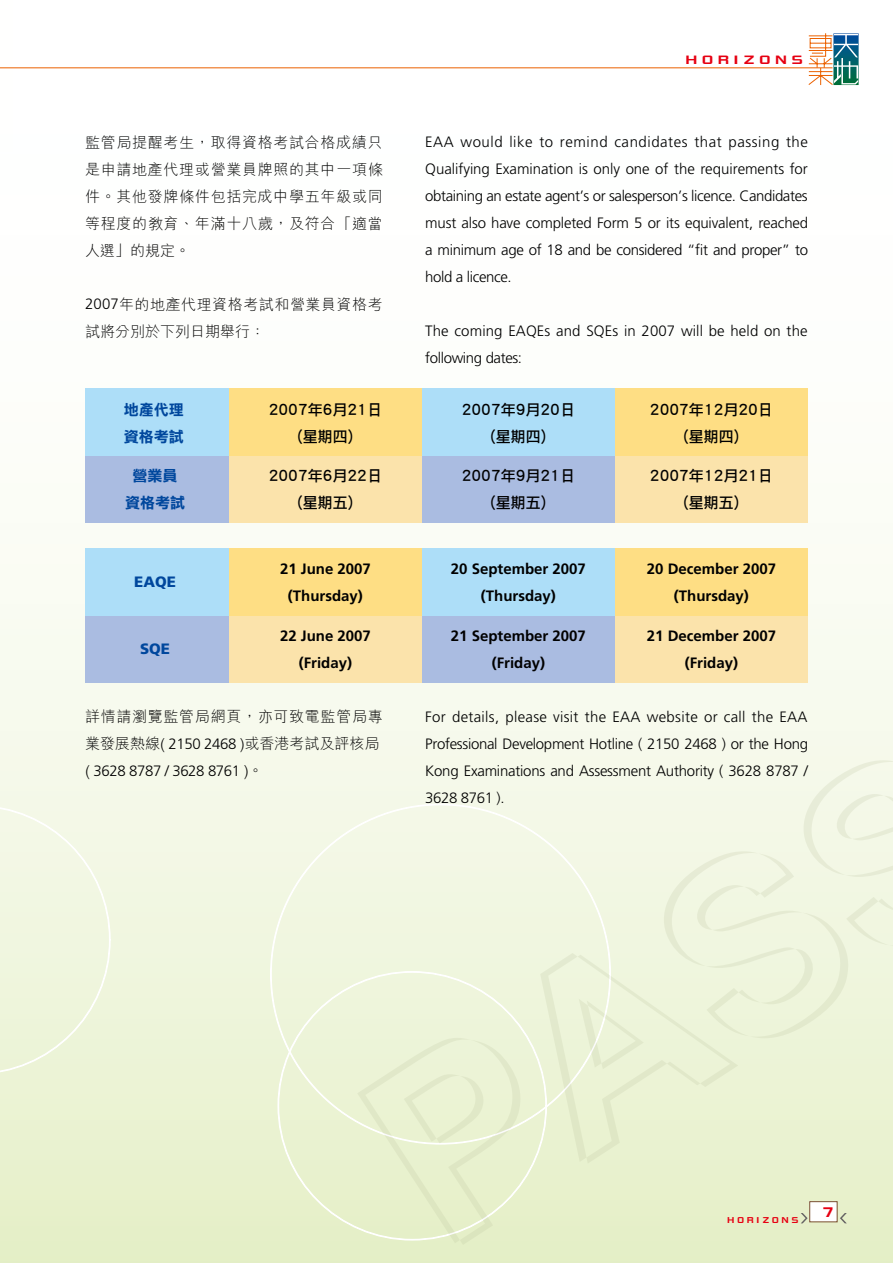
<style>
.page{position:relative;width:893px;height:1263px;background:#fff}
.page>*{position:absolute;margin:0;border:0;box-sizing:border-box;transform-origin:0 0}
.t1{font:300 15px/27px "Frutiger";letter-spacing:-.025em;color:#000;text-align:justify}
.t2{font:300 15px/27px "M Hei";letter-spacing:.045em;color:#000}
.t3{font:700 15px/27px "Frutiger";color:#000;text-align:center}
.t4{font:15px/27px "Li Hei Pro";color:#000;text-align:center}
.t5{font:300 15px/27px "Frutiger";letter-spacing:.005em;color:#000}
.t6{font:15px/27px "DF Li Hei Bd HK BF";color:#00479d}
.t7{font:900 15px "Frutiger";color:#00479d}
.t8{font:13.5px "DF Zong Yi Bd HK BF";color:#e60012}
.t9{font:11.7px "DF Zong Yi Bd HK BF";color:#e60012;scale:1.16 1}
.t10{font:8.25px "DF Zong Yi Bd HK BF";color:#e60012}
.s1{font-family:"Frutiger"}
.s2{font-family:"M Hei"}
</style>
<div class="page">
<div style="left:0;top:0;width:893px;height:1263px;background:linear-gradient(to bottom,#fff,#e9f2d0)"></div>
<img style="left:0;top:0;width:13px;height:151px">
<svg style="left:270px;top:803px;width:87px;height:342px;background:#f1f6e2"></svg>
<svg style="left:277px;top:971px;width:80px;height:270px;background:#ebf2d4"></svg>
<svg style="left:357px;top:760px;width:536px;height:485px;background:#edf4da"></svg>
<svg style="left:808px;top:33px;width:51px;height:53px"></svg>
<hr style="left:0;top:67px;width:832px;height:1px;background:#eb6100">
<svg style="left:801px;top:1213px;width:7px;height:10px"></svg>
<svg style="left:840px;top:1213px;width:7px;height:10px"></svg>
<div style="left:810px;top:1202px;width:27px;height:20px;background:#fff"></div>
<div style="left:809px;top:1201px;width:28px;height:21px;border:1px solid #784f2d"></div>
<svg style="left:0;top:805px;width:111px;height:270px;background:#f0f6e0"></svg>
<div style="left:615px;top:456px;width:193px;height:67px;background:#fbe3ab"></div>
<div style="left:422px;top:456px;width:193px;height:67px;background:#aabce1"></div>
<div style="left:229px;top:456px;width:193px;height:67px;background:#fbe3ab"></div>
<div style="left:85px;top:456px;width:144px;height:67px;background:#aabce1"></div>
<div style="left:615px;top:389px;width:193px;height:67px;background:#fede84"></div>
<div style="left:422px;top:389px;width:193px;height:67px;background:#addef8"></div>
<div style="left:229px;top:389px;width:193px;height:67px;background:#fede84"></div>
<div style="left:85px;top:389px;width:144px;height:67px;background:#addef8"></div>
<div style="left:615px;top:615px;width:193px;height:67px;background:#fbe3ab"></div>
<div style="left:422px;top:615px;width:193px;height:67px;background:#aabce1"></div>
<div style="left:229px;top:615px;width:193px;height:67px;background:#fbe3ab"></div>
<div style="left:85px;top:615px;width:144px;height:67px;background:#aabce1"></div>
<div style="left:615px;top:548px;width:193px;height:67px;background:#fede84"></div>
<div style="left:422px;top:548px;width:193px;height:67px;background:#addef8"></div>
<div style="left:229px;top:548px;width:193px;height:67px;background:#fede84"></div>
<div style="left:85px;top:548px;width:144px;height:67px;background:#addef8"></div>
<p class="t2" style="left:85px;top:130px;width:299px;text-align:justify">監管局提醒考生，取得資格考試合格成績只是申請地產代理或營業員牌照的其中一項條件。其他發牌條件包括完成中學五年級或同等程度的教育、年滿十八歲，及符合「適當人選」的規定。</p>
<p class="t2" style="left:85px;top:292px;width:299px"><span class="s1">2007</span>年的地產代理資格考試和營業員資格考試將分別於下列日期舉行：</p>
<p class="t9" style="left:686px;top:54px;width:102px">H O R I Z O N S</p>
<p class="t1" style="left:425px;top:129px;width:384px">EAA would like to remind candidates that passing the Qualifying Examination is only one of the requirements for obtaining an estate agent’s or salesperson’s licence. Candidates must also have completed Form 5 or its equivalent, reached a minimum age of 18 and be considered “fit and proper” to hold a licence.</p>
<p class="t5" style="left:425px;top:318px;width:384px">The coming EAQEs and SQEs in 2007 will be held on the following dates:</p>
<p class="t6" style="left:124px;top:396px;width:61px">地產代理資格考試</p>
<p class="t4" style="left:269px;top:396px;width:115px">2007年6月21日(星期四)</p>
<p class="t4" style="left:462px;top:396px;width:115px">2007年9月20日(星期四)</p>
<p class="t4" style="left:650px;top:396px;width:124px">2007年12月20日(星期四)</p>
<p class="t6" style="left:125px;top:463px;width:61px;text-align:center">營業員資格考試</p>
<p class="t4" style="left:269px;top:463px;width:115px">2007年6月22日(星期五)</p>
<p class="t4" style="left:462px;top:463px;width:115px">2007年9月21日(星期五)</p>
<p class="t4" style="left:650px;top:463px;width:124px">2007年12月21日(星期五)</p>
<p class="t7" style="left:134px;top:573px;width:43px">EAQE</p>
<p class="t7" style="left:140px;top:640px;width:31px">SQE</p>
<p class="t3" style="left:280px;top:555px;width:92px">21 June 2007 (Thursday)</p>
<p class="t3" style="left:451px;top:555px;width:137px">20 September 2007 (Thursday)</p>
<p class="t3" style="left:647px;top:555px;width:131px">20 December 2007 (Thursday)</p>
<p class="t3" style="left:280px;top:622px;width:92px">22 June 2007 (Friday)</p>
<p class="t3" style="left:647px;top:622px;width:131px">21 December 2007 (Friday)</p>
<p class="t3" style="left:451px;top:622px;width:137px">21 September 2007 (Friday)</p>
<p class="t2" style="left:85px;top:704px;width:299px">詳情請瀏覽監管局網頁，亦可致電監管局專業發展熱線( <span class="s1">2150 2468</span> )或香港考試及評核局</p>
<p class="t1" style="left:85px;top:757px;width:180px"><span class="s2">(</span> 3628 8787 / 3628 8761 <span class="s2">)。</span></p>
<p class="t1" style="left:425px;top:703px;width:384px">For details, please visit the EAA website or call the EAA Professional Development Hotline ( 2150 2468 ) or the Hong Kong Examinations and Assessment Authority ( 3628 8787 / 3628 8761 ).</p>
<p class="t10" style="left:728px;top:1216px;width:72px">H O R I Z O N S</p>
<p class="t8" style="left:823px;top:1205px;width:12px">7</p>
</div>
